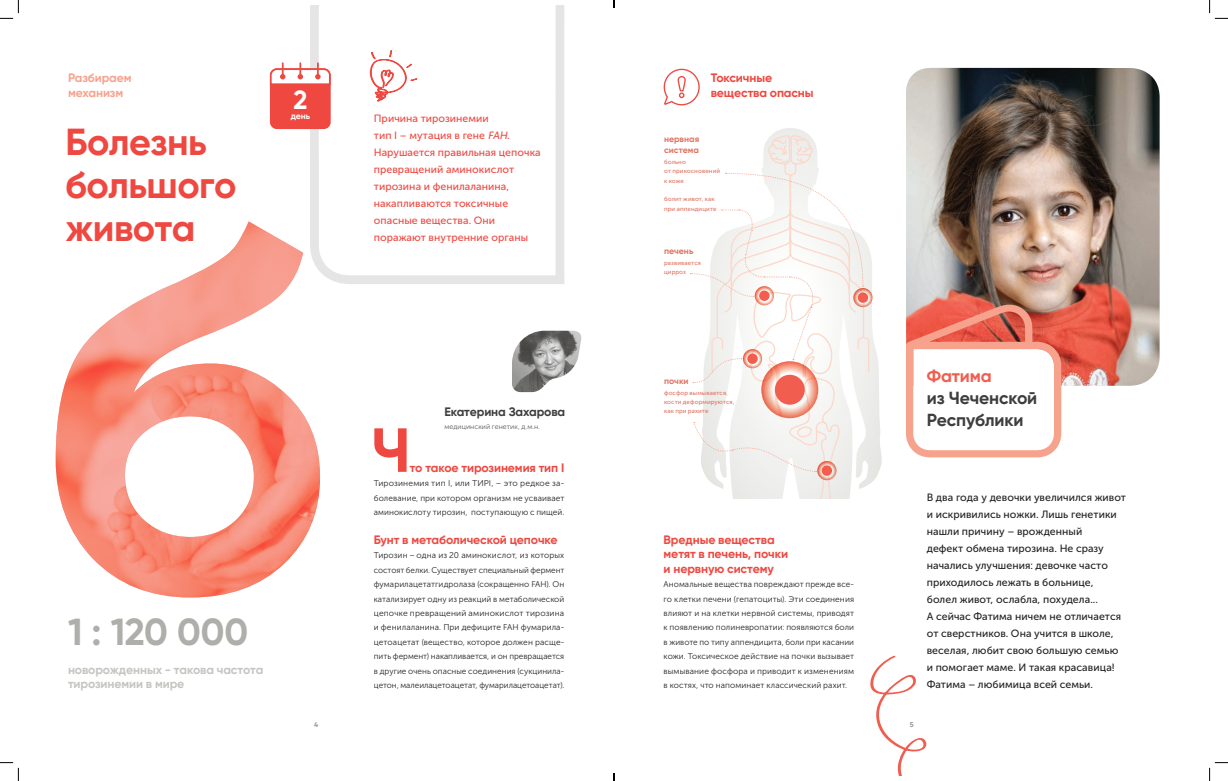
<style>
.page{position:relative;width:1228px;height:781px;background:#fff}
.page>*{position:absolute;margin:0;border:0;box-sizing:border-box;transform-origin:0 0}
.t1{font:700 62.12px "Gilroy";color:#ef4841}
.t2{font:700 37.62px/43.3px "Gilroy";letter-spacing:-.015em;color:#ef4841}
.t3{font:700 37.62px "Gilroy";letter-spacing:-.005em;color:#aeafab}
.t4{font:700 26.25px "Gilroy";color:#fff}
.t5{font:700 17.5px/21.9px "Gilroy";letter-spacing:-.005em;color:#3e3e3f}
.t6{font:700 17.5px "Gilroy";letter-spacing:-.005em;color:#f15d4f}
.t7{font:700 12.25px/14.4px "Gilroy";letter-spacing:-.01em;color:#ef4841}
.t8{font:700 12.25px/14.4px "Gilroy";letter-spacing:-.01em;color:#c5c6c2}
.t9{font:700 12.25px "Gilroy";letter-spacing:-.01em;color:#3e3e3f}
.t10{font:700 12.25px/14.4px "Gilroy";letter-spacing:-.01em;color:#f7a38e}
.t11{font:10.5px/17.1px "Museo Sans Cyrl 500";letter-spacing:.005em;color:#231f20}
.t12{font:10.5px/17.1px "Museo Sans Cyrl 500";letter-spacing:.005em;color:#ef4841}
.t13{font:700 8.75px/10.9px "Gilroy";color:#e07361}
.t14{font:700 8.75px "Gilroy";color:#fff}
.t15{font:8.31px/14.4px "Museo Sans Cyrl 300";letter-spacing:.005em;color:#231f20;text-align:justify}
.t16{font:7px "Museo Sans Cyrl 300";letter-spacing:.01em;color:#57585a}
.t17{font:700 7px "Gilroy";color:#939598}
.t18{font:6.12px/9.4px "Museo Sans Cyrl 500";letter-spacing:.015em;color:#e07361}
.s1{font-style:italic}
</style>
<div class="page">
<svg style="left:306px;top:6px;width:259px;height:278px"></svg>
<img style="left:512px;top:331px;width:70px;height:61px">
<svg style="left:370px;top:35px;width:47px;height:67px"></svg>
<img style="left:56px;top:221px;width:264px;height:376px">
<div style="left:271px;top:69px;width:59px;height:59px;background:#ef4841;border-radius:6px"></div>
<div style="left:270px;top:68px;width:61px;height:61px;border:2px solid #ef4841;border-radius:6px"></div>
<svg style="left:269px;top:63px;width:62px;height:23px"></svg>
<img style="left:906px;top:68px;width:253px;height:318px">
<svg style="left:906px;top:304px;width:155px;height:153px"></svg>
<svg style="left:703px;top:128px;width:106px;height:353px"></svg>
<svg style="left:710px;top:135px;width:160px;height:364px"></svg>
<svg style="left:817px;top:461px;width:19px;height:19px"></svg>
<svg style="left:853px;top:288px;width:19px;height:19px"></svg>
<svg style="left:761px;top:361px;width:57px;height:57px"></svg>
<div style="left:821px;top:465px;width:11px;height:11px;background:#f15d4f;border-radius:50%"></div>
<div style="left:857px;top:292px;width:11px;height:11px;background:#f15d4f;border-radius:50%"></div>
<div style="left:774px;top:375px;width:30px;height:30px;background:#f15d4f;border-radius:50%"></div>
<svg style="left:693px;top:422px;width:123px;height:50px"></svg>
<svg style="left:870px;top:655px;width:57px;height:120px"></svg>
<svg style="left:690px;top:172px;width:173px;height:211px"></svg>
<svg style="left:663px;top:68px;width:37px;height:38px"></svg>
<svg style="left:0;top:0;width:19px;height:19px"></svg>
<svg style="left:0;top:762px;width:19px;height:19px"></svg>
<svg style="left:1209px;top:0;width:18px;height:19px"></svg>
<svg style="left:1209px;top:762px;width:18px;height:19px"></svg>
<svg style="left:613px;top:0;width:2px;height:8px"></svg>
<svg style="left:613px;top:773px;width:2px;height:8px"></svg>
<h3 class="t10" style="left:68px;top:71px;width:65px">Разбираем механизм</h3>
<h2 class="t2" style="left:66px;top:119px;width:172px">Болезнь большого живота</h2>
<h3 class="t4" style="left:293px;top:83px;width:15px">2</h3>
<p class="t14" style="left:291px;top:111px;width:21px">день</p>
<p class="t12" style="left:374px;top:110px;width:168px">Причина тирозинемии<br>тип I – мутация в гене <span class="s1">FAН</span>.<br>Нарушается правильная цепочка превращений аминокислот тирозина и фенилаланина, накапливаются токсичные опасные вещества. Они поражают внутренние органы</p>
<h3 class="t7" style="left:710px;top:71px;width:104px">Токсичные вещества опасны</h3>
<p class="t13" style="left:664px;top:133px;width:37px">нервная система</p>
<p class="t18" style="left:664px;top:157px;width:57px">больно<br>от прикосновений к коже</p>
<p class="t18" style="left:664px;top:195px;width:54px">болит живот, как при аппендиците</p>
<p class="t13" style="left:664px;top:245px;width:31px">печень</p>
<p class="t18" style="left:664px;top:258px;width:38px">развивается цирроз</p>
<h2 class="t3" style="left:68px;top:608px;width:182px">1 : 120 000</h2>
<h3 class="t8" style="left:68px;top:662px;width:197px">новорожденных - такова частота тирозинемии в мире</h3>
<h3 class="t9" style="left:444px;top:404px;width:122px">Екатерина Захарова</h3>
<p class="t16" style="left:444px;top:422px;width:97px">медицинский генетик, д.м.н.</p>
<h1 class="t1" style="left:371px;top:411px;width:41px">Ч</h1>
<h3 class="t7" style="left:410px;top:460px;width:156px">то такое тирозинемия тип I</h3>
<p class="t15" style="left:374px;top:476px;width:192px">Тирозинемия тип I, или ТИРI, – это редкое за&shy;болевание, при котором организм не усваивает аминокислоту тирозин, поступающую с пищей.</p>
<h3 class="t7" style="left:374px;top:532px;width:185px">Бунт в метаболической цепочке</h3>
<p class="t15" style="left:374px;top:548px;width:192px">Тирозин – одна из 20 аминокислот, из которых состоят белки. Существует специальный фермент фумарилацетатгидролаза (сокращенно FAH). Он катализирует одну из реакций в метаболической цепочке превращений аминокислот тирозина и фенилаланина. При дефиците FAH фумарила&shy;цетоацетат (вещество, которое должен расще&shy;пить фермент) накапливается, и он превращается в другие очень опасные соединения (сукцинила&shy;цетон, малеилацетоацетат, фумарилацетоацетат).</p>
<p class="t13" style="left:664px;top:375px;width:26px">почки</p>
<p class="t18" style="left:664px;top:388px;width:72px">фосфор вымывается, кости деформируются, как при рахите</p>
<h3 class="t7" style="left:663px;top:532px;width:126px">Вредные вещества метят в печень, почки и нервную систему</h3>
<p class="t15" style="left:663px;top:577px;width:192px">Аномальные вещества повреждают прежде все&shy;го клетки печени (гепатоциты). Эти соединения влияют и на клетки нервной системы, приводят к появлению полиневропатии: появляются боли в животе по типу аппендицита, боли при касании кожи. Токсическое действие на почки вызывает вымывание фосфора и приводит к изменениям в костях, что напоминает классический рахит.</p>
<p class="t17" style="left:314px;top:720px;width:6px">4</p>
<p class="t17" style="left:909px;top:720px;width:5px">5</p>
<h3 class="t6" style="left:926px;top:365px;width:66px">Фатима</h3>
<h3 class="t5" style="left:926px;top:387px;width:112px">из Чеченской<br>Республики</h3>
<p class="t11" style="left:926px;top:489px;width:201px">В два года у девочки увеличился живот и искривились ножки. Лишь генетики нашли причину – врожденный<br>дефект обмена тирозина. Не сразу начались улучшения: девочке часто приходилось лежать в больнице, болел живот, ослабла, похудела...<br>А сейчас Фатима ничем не отличается от сверстников. Она учится в школе, веселая, любит свою большую семью и помогает маме. И такая красавица!<br>Фатима – любимица всей семьи.</p>
</div>
